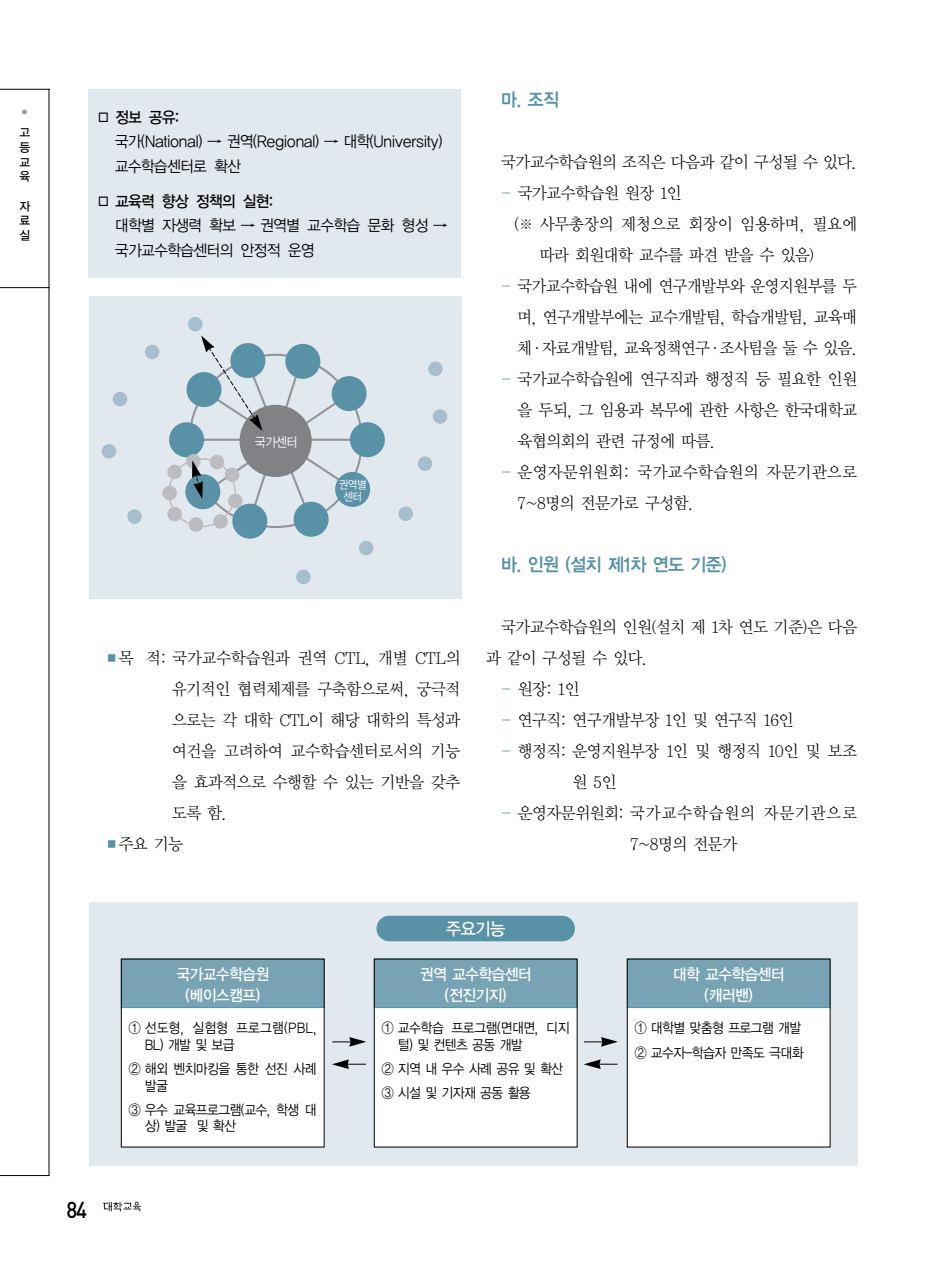
<style>
.page{position:relative;width:931px;height:1274px;background:#fff}
.page>*{position:absolute;margin:0;border:0;box-sizing:border-box;transform-origin:0 0}
.t1{font:500 22.75px "DIN";color:#000;scale:.9 1}
.t2{font:18.38px "YGO14";letter-spacing:-.105em;color:#5992a7;scale:.94 1}
.t3{font:17.5px "YGO13";color:#fff;scale:.94 1}
.t4{font:16.62px/31px "Y Mj O12";letter-spacing:-.095em;color:#000;text-align:justify;scale:.96 1}
.t5{font:16.62px/31px "Y Mj O12";letter-spacing:-.095em;color:#000;text-align:justify;scale:.95 1}
.t6{font:16.62px/31px "Y Mj O12";letter-spacing:-.05em;color:#000;scale:.96 1}
.t7{font:16.62px/31px "Y Mj O12";letter-spacing:-.015em;color:#000;text-align:center;scale:.96 1}
.t8{font:16.62px "Y Mj O12";letter-spacing:-.075em;color:#000;scale:.96 1}
.t9{font:15.75px/24.5px "YGO12";letter-spacing:-.085em;color:#000;scale:.93 1}
.t10{font:15.75px/21px "YGO13";letter-spacing:-.11em;color:#fff;text-align:center;scale:.94 1}
.t11{font:15.75px/24.5px "YGO12";letter-spacing:-.105em;color:#000;scale:.93 1}
.t12{font:15.75px "YGO13";letter-spacing:-.11em;color:#000;scale:.93 1}
.t13{font:14px/16.6px "YGO12";letter-spacing:-.11em;color:#000;scale:.9 1}
.t14{font:14px/16.6px "YGO12";letter-spacing:-.055em;color:#000;scale:.9 1}
.t15{font:13.12px "YGO12";color:#fff;scale:.9 1}
.t16{font:12.25px/14.7px "YGO13";color:#000;text-align:justify;scale:.94 1}
.t17{font:11.38px/12.2px "YGO12";color:#fff;text-align:center;scale:.9 1}
.t18{font:7px "YGO13";color:#999}
.s1{color:#5992a7}
</style>
<div class="page">
<hr style="left:49px;top:89px;width:1px;height:1087px;background:#000">
<hr style="left:0;top:1175px;width:49px;height:1px;background:#000">
<hr style="left:0;top:89px;width:50px;height:1px;background:#000">
<hr style="left:0;top:287px;width:49px;height:1px;background:#000">
<svg style="left:103px;top:1202px;width:38px;height:9px"></svg>
<div style="left:89px;top:89px;width:372px;height:189px;background:#e2e9ee"></div>
<div style="left:89px;top:296px;width:372px;height:302px;background:#e2e9ee"></div>
<div style="left:169px;top:422px;width:35px;height:35px;background:#5992a7;border-radius:50%"></div>
<svg style="left:185px;top:474px;width:35px;height:35px"></svg>
<div style="left:232px;top:504px;width:35px;height:35px;background:#5992a7;border-radius:50%"></div>
<div style="left:294px;top:502px;width:35px;height:35px;background:#5992a7;border-radius:50%"></div>
<div style="left:335px;top:472px;width:35px;height:35px;background:#5992a7;border-radius:50%"></div>
<div style="left:350px;top:422px;width:35px;height:35px;background:#5992a7;border-radius:50%"></div>
<div style="left:145px;top:345px;width:14px;height:14px;background:#a7bfcc;border-radius:50%"></div>
<div style="left:113px;top:392px;width:14px;height:14px;background:#a7bfcc;border-radius:50%"></div>
<div style="left:102px;top:444px;width:14px;height:15px;background:#a7bfcc;border-radius:50%"></div>
<div style="left:127px;top:509px;width:15px;height:15px;background:#a7bfcc;border-radius:50%"></div>
<div style="left:296px;top:570px;width:15px;height:14px;background:#a7bfcc;border-radius:50%"></div>
<div style="left:359px;top:541px;width:14px;height:14px;background:#a7bfcc;border-radius:50%"></div>
<div style="left:398px;top:506px;width:15px;height:15px;background:#a7bfcc;border-radius:50%"></div>
<div style="left:418px;top:456px;width:14px;height:15px;background:#a7bfcc;border-radius:50%"></div>
<div style="left:433px;top:409px;width:14px;height:15px;background:#a7bfcc;border-radius:50%"></div>
<div style="left:428px;top:362px;width:15px;height:14px;background:#a7bfcc;border-radius:50%"></div>
<div style="left:188px;top:317px;width:14px;height:14px;background:#a7bfcc;border-radius:50%"></div>
<div style="left:167px;top:507px;width:15px;height:14px;background:#bcbdc0;border-radius:50%"></div>
<div style="left:162px;top:486px;width:15px;height:14px;background:#bcbdc0;border-radius:50%"></div>
<div style="left:167px;top:465px;width:15px;height:14px;background:#bcbdc0;border-radius:50%"></div>
<div style="left:186px;top:454px;width:15px;height:15px;background:#bcbdc0;border-radius:50%"></div>
<svg style="left:187px;top:336px;width:180px;height:196px"></svg>
<div style="left:89px;top:902px;width:769px;height:264px;background:#e2e9ee"></div>
<div style="left:121px;top:959px;width:203px;height:188px;background:#fff"></div>
<div style="left:121px;top:959px;width:203px;height:49px;background:#78a3b5"></div>
<div style="left:121px;top:959px;width:203px;height:49px;border:1px solid #5992a7"></div>
<div style="left:374px;top:959px;width:203px;height:188px;background:#fff"></div>
<div style="left:374px;top:959px;width:203px;height:49px;background:#78a3b5"></div>
<div style="left:374px;top:959px;width:203px;height:49px;border:1px solid #5992a7"></div>
<div style="left:627px;top:959px;width:203px;height:188px;background:#fff"></div>
<div style="left:627px;top:959px;width:203px;height:49px;background:#78a3b5"></div>
<div style="left:627px;top:959px;width:203px;height:49px;border:1px solid #5992a7"></div>
<svg style="left:332px;top:1037px;width:34px;height:10px"></svg>
<svg style="left:332px;top:1059px;width:34px;height:10px"></svg>
<svg style="left:584px;top:1037px;width:34px;height:10px"></svg>
<svg style="left:584px;top:1059px;width:34px;height:10px"></svg>
<div style="left:377px;top:916px;width:198px;height:25px;background:#5992a7;border-radius:13px"></div>
<p class="t18" style="left:21px;top:109px;width:8px">●</p>
<p class="t16" style="left:19px;top:126px;width:14px">고 등 교 육</p>
<p class="t16" style="left:19px;top:199px;width:14px">자 료 실</p>
<p class="t12" style="left:96px;top:110px;width:91px">□ 정보 공유:</p>
<p class="t9" style="left:114px;top:130px;width:355px">국가(National) → 권역(Regional) → 대학(University) 교수학습센터로 확산</p>
<p class="t12" style="left:96px;top:194px;width:192px">□ 교육력 향상 정책의 실현:</p>
<p class="t11" style="left:115px;top:214px;width:360px">대학별 자생력 확보 → 권역별 교수학습 문화 형성 → 국가교수학습센터의 안정적 운영</p>
<p class="t15" style="left:255px;top:436px;width:50px">국가센터</p>
<p class="t17" style="left:338px;top:479px;width:33px">권역별 센터</p>
<p class="t4" style="left:171px;top:643px;width:303px;text-indent:-68px"><span class="s1">■</span>목 적: 국가교수학습원과 권역 CTL, 개별 CTL의 유기적인 협력체제를 구축함으로써, 궁극적 으로는 각 대학 CTL이 해당 대학의 특성과 여건을 고려하여 교수학습센터로서의 기능 을 효과적으로 수행할 수 있는 기반을 갖추 도록 함.</p>
<p class="t4" style="left:104px;top:829px;width:85px"><span class="s1">■</span>주요 기능</p>
<p class="t2" style="left:501px;top:92px;width:65px">마. 조직</p>
<p class="t4" style="left:501px;top:148px;width:374px">국가교수학습원의 조직은 다음과 같이 구성될 수 있다.</p>
<p class="t4" style="left:501px;top:179px;width:191px"><span class="s1">-</span> 국가교수학습원 원장 1인</p>
<p class="t8" style="left:514px;top:217px;width:360px">(※ 사무총장의 제청으로 회장이 임용하며, 필요에</p>
<p class="t4" style="left:539px;top:241px;width:289px">따라 회원대학 교수를 파견 받을 수 있음)</p>
<p class="t5" style="left:517px;top:272px;width:360px;text-indent:-16px"><span class="s1">-</span> 국가교수학습원 내에 연구개발부와 운영지원부를 두 며, 연구개발부에는 교수개발팀, 학습개발팀, 교육매 체·자료개발팀, 교육정책연구·조사팀을 둘 수 있음.</p>
<p class="t4" style="left:517px;top:365px;width:356px;text-indent:-16px"><span class="s1">-</span> 국가교수학습원에 연구직과 행정직 등 필요한 인원 을 두되, 그 임용과 복무에 관한 사항은 한국대학교 육협의회의 관련 규정에 따름.</p>
<p class="t6" style="left:517px;top:458px;width:357px;text-indent:-16px"><span class="s1">-</span> 운영자문위원회: 국가교수학습원의 자문기관으로<br>7~8명의 전문가로 구성함.</p>
<p class="t2" style="left:501px;top:556px;width:243px">바. 인원 (설치 제1차 연도 기준)</p>
<p class="t4" style="left:486px;top:612px;width:389px;text-indent:15px">국가교수학습원의 인원(설치 제 1차 연도 기준)은 다음 과 같이 구성될 수 있다.</p>
<p class="t4" style="left:501px;top:674px;width:84px"><span class="s1">-</span> 원장: 1인</p>
<p class="t4" style="left:501px;top:705px;width:307px"><span class="s1">-</span> 연구직: 연구개발부장 1인 및 연구직 16인</p>
<p class="t4" style="left:572px;top:736px;width:299px;text-indent:-71px"><span class="s1">-</span> 행정직: 운영지원부장 1인 및 행정직 10인 및 보조 원 5인</p>
<p class="t7" style="left:501px;top:798px;width:373px"><span class="s1">-</span> 운영자문위원회: 국가교수학습원의 자문기관으로<br>7~8명의 전문가</p>
<h1 class="t1" style="left:66px;top:1202px;width:25px">84</h1>
<p class="t10" style="left:176px;top:965px;width:101px">국가교수학습원 (베이스캠프)</p>
<p class="t14" style="left:144px;top:1021px;width:193px;text-indent:-16px">① 선도형, 실험형 프로그램(PBL,<br>BL) 개발 및 보급</p>
<p class="t13" style="left:144px;top:1061px;width:193px;text-indent:-16px">② 해외 벤치마킹을 통한 선진 사례 발굴</p>
<p class="t13" style="left:144px;top:1102px;width:193px;text-indent:-16px">③ 우수 교육프로그램(교수, 학생 대 상) 발굴 및 확산</p>
<p class="t3" style="left:446px;top:921px;width:66px">주요기능</p>
<p class="t10" style="left:420px;top:965px;width:121px">권역 교수학습센터 (전진기지)</p>
<p class="t13" style="left:397px;top:1021px;width:193px;text-indent:-16px">① 교수학습 프로그램(면대면, 디지 털) 및 컨텐츠 공동 개발</p>
<p class="t13" style="left:381px;top:1058px;width:204px;line-height:24px">②지역내우수사례공유및확산<br>③ 시설 및 기자재 공동 활용</p>
<p class="t10" style="left:673px;top:965px;width:121px">대학 교수학습센터 (캐러밴)</p>
<p class="t13" style="left:634px;top:1017px;width:190px;line-height:24.2px">① 대학별 맞춤형 프로그램 개발<br>② 교수자-학습자 만족도 극대화</p>
</div>
